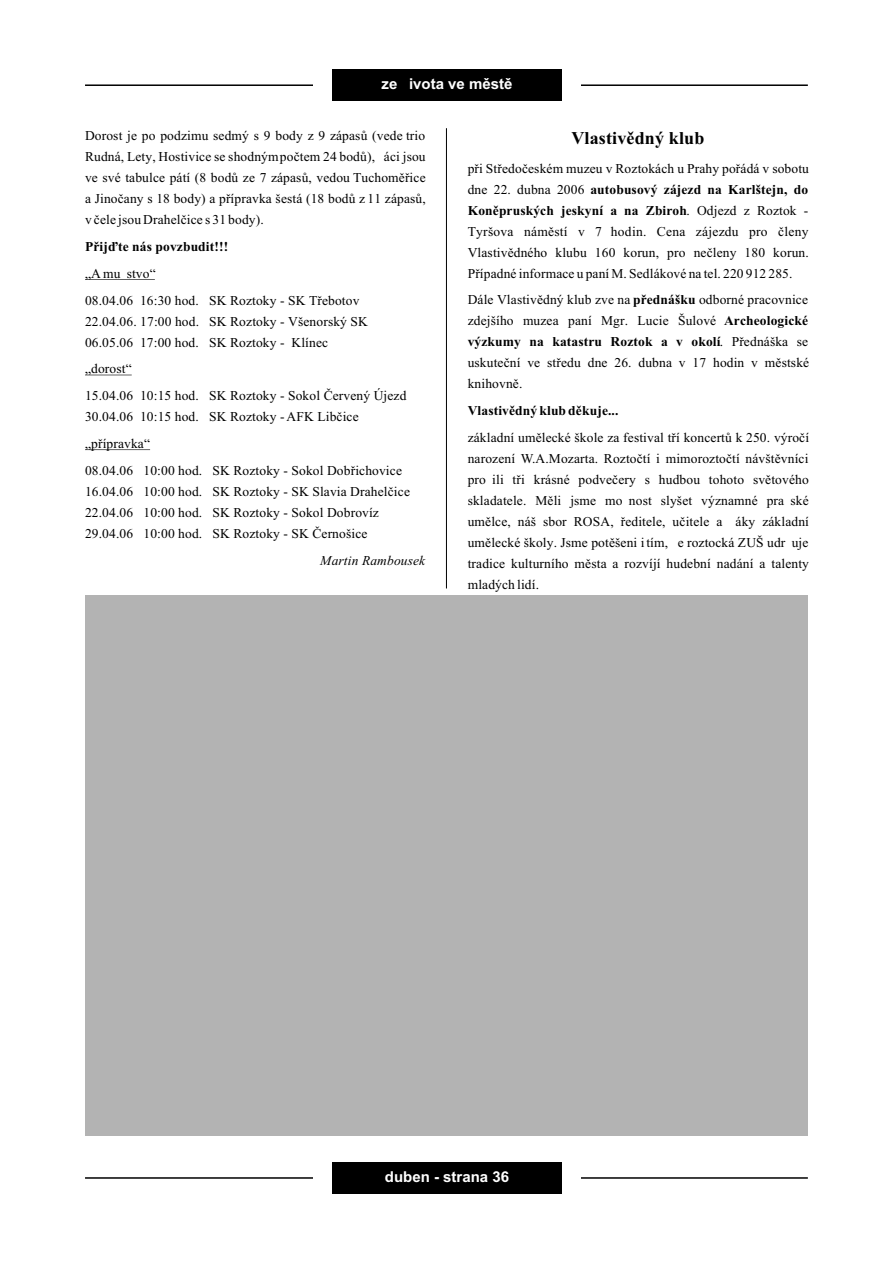
<style>
.page{position:relative;width:894px;height:1263px;background:#fff}
.page>*{position:absolute;margin:0;border:0;box-sizing:border-box;transform-origin:0 0}
.t1{font:700 18px "Times New Roman CE";letter-spacing:.01em;color:#000}
.t2{font:700 15px "Arial CE";color:#fff}
.t3{font:13.5px/21px "Times New Roman CE";letter-spacing:.01em;color:#000}
.t4{font:700 13.5px "Times New Roman CE";letter-spacing:.01em;color:#000}
.t5{font:italic 13.5px "Times New Roman CE";letter-spacing:.01em;color:#000}
.s1{font-weight:700}
</style>
<div class="page">
<hr style="left:85px;top:84px;width:723px;height:2px;background:#000">
<div style="left:313px;top:69px;width:267px;height:32px;background:#fff"></div>
<div style="left:332px;top:69px;width:229px;height:32px;background:#000"></div>
<hr style="left:85px;top:1177px;width:723px;height:2px;background:#000">
<div style="left:313px;top:1162px;width:267px;height:32px;background:#fff"></div>
<div style="left:332px;top:1162px;width:229px;height:32px;background:#000"></div>
<hr style="left:446px;top:128px;width:1px;height:460px;background:#000">
<hr style="left:85px;top:279px;width:70px;height:1px;background:#000">
<hr style="left:85px;top:375px;width:47px;height:1px;background:#000">
<hr style="left:85px;top:449px;width:65px;height:1px;background:#000">
<div style="left:85px;top:596px;width:723px;height:540px;background:#b3b3b3"></div>
<p class="t2" style="left:382px;top:78px;width:132px">ze života ve mìstì</p>
<p class="t3" style="left:85px;top:127px;width:342px;text-align:justify">Dorost je po podzimu sedmý s 9 body z 9 zápasù (vede trio Rudná, Lety, Hostivice se shodným poètem 24 bodù), žáci jsou ve své tabulce pátí (8 bodù ze 7 zápasù, vedou Tuchomìøice a Jinoèany s 18 body) a pøípravka šestá (18 bodù z 11 zápasù, v èele jsou Drahelèice s 31 body).</p>
<p class="t4" style="left:85px;top:242px;width:145px">Pøijïte nás povzbudit!!!</p>
<p class="t3" style="left:85px;top:261px;width:276px;line-height:26.8px">„A mužstvo“<br>08.04.06 16:30 hod. SK Roztoky - SK Tøebotov</p>
<p class="t3" style="left:85px;top:312px;width:284px">22.04.06. 17:00 hod. SK Roztoky - Všenorský SK<br>06.05.06 17:00 hod. SK Roztoky - Klínec</p>
<p class="t3" style="left:85px;top:357px;width:323px;line-height:26.8px">„dorost“<br>15.04.06 10:15 hod. SK Roztoky - Sokol Èervený Újezd</p>
<p class="t3" style="left:85px;top:405px;width:318px;line-height:26.8px">30.04.06 10:15 hod. SK Roztoky - AFK Libèice „pøípravka“<br>08.04.06 10:00 hod. SK Roztoky - Sokol Dobøichovice</p>
<p class="t3" style="left:85px;top:482px;width:326px">16.04.06 10:00 hod. SK Roztoky - SK Slavia Drahelèice<br>22.04.06 10:00 hod. SK Roztoky - Sokol Dobrovíz<br>29.04.06 10:00 hod. SK Roztoky - SK Èernošice</p>
<p class="t5" style="left:320px;top:555px;width:106px">Martin Rambousek</p>
<h1 class="t1" style="left:571px;top:132px;width:135px">Vlastivìdný klub</h1>
<p class="t3" style="left:468px;top:159px;width:343px;text-align:justify">pøi Støedoèeském muzeu v Roztokách u Prahy poøádá v sobotu dne 22. dubna 2006 <span class="s1">autobusový zájezd na Karlštejn, do Konìpruských jeskyní a na Zbiroh</span>. Odjezd z Roztok - Tyršova námìstí v 7 hodin. Cena zájezdu pro èleny Vlastivìdného klubu 160 korun, pro neèleny 180 korun.<br>Pøípadné informace u paní M. Sedlákové na tel. 220 912 285.</p>
<p class="t3" style="left:468px;top:291px;width:343px;text-align:justify">Dále Vlastivìdný klub zve na <span class="s1">pøednášku</span> odborné pracovnice zdejšího muzea paní Mgr. Lucie Šulové <span class="s1">Archeologické výzkumy na katastru Roztok a v okolí</span>. Pøednáška se uskuteèní ve støedu dne 26. dubna v 17 hodin v mìstské knihovnì.</p>
<p class="t4" style="left:468px;top:406px;width:152px">Vlastivìdný klub dìkuje...</p>
<p class="t3" style="left:468px;top:428px;width:343px;text-align:justify">základní umìlecké škole za festival tøí koncertù k 250. výroèí narození W.A.Mozarta. Roztoètí i mimoroztoètí návštìvníci prožili tøi krásné podveèery s hudbou tohoto svìtového skladatele. Mìli jsme možnost slyšet významné pražské umìlce, náš sbor ROSA, øeditele, uèitele a žáky základní umìlecké školy. Jsme potìšeni i tím, že roztocká ZUŠ udržuje tradice kulturního mìsta a rozvíjí hudební nadání a talenty mladých lidí.</p>
<p class="t2" style="left:391px;top:1171px;width:114px">únor - strana 22</p>
<p class="t2" style="left:385px;top:1171px;width:126px">duben - strana 36</p>
</div>
